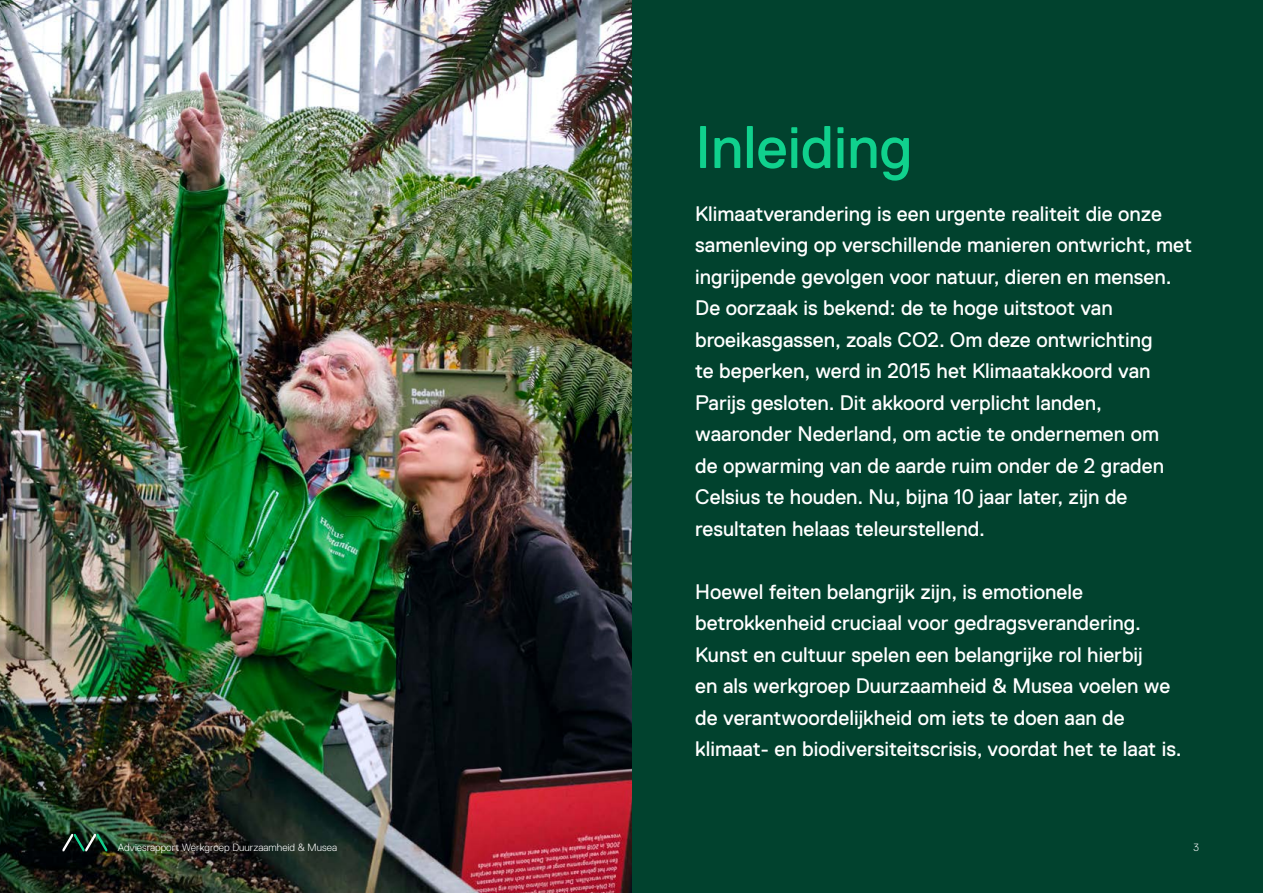
<style>
.page{position:relative;width:1263px;height:893px;background:#fff}
.page>*{position:absolute;margin:0;border:0;box-sizing:border-box;transform-origin:0 0}
.t1{font:60px "Replica Std";color:#10d18d}
.t2{font:21px/31.5px "Replica Std";color:#fff}
.t3{font:300 10.5px "Replica Std";color:#fff}
</style>
<div class="page">
<div style="left:631px;top:0;width:632px;height:893px;background:#01422e"></div>
<img style="left:0;top:0;width:631px;height:893px">
<svg style="left:63px;top:834px;width:44px;height:17px"></svg>
<h1 class="t1" style="left:695px;top:114px;width:219px">Inleiding</h1>
<p class="t2" style="left:695px;top:198px;width:498px">Klimaatverandering is een urgente realiteit die onze samenleving op verschillende manieren ontwricht, met ingrijpende gevolgen voor natuur, dieren en mensen.<br>De oorzaak is bekend: de te hoge uitstoot van broeikasgassen, zoals CO2. Om deze ontwrichting<br>te beperken, werd in 2015 het Klimaatakkoord van Parijs gesloten. Dit akkoord verplicht landen, waaronder Nederland, om actie te ondernemen om<br>de opwarming van de aarde ruim onder de 2 graden Celsius te houden. Nu, bijna 10 jaar later, zijn de resultaten helaas teleurstellend.</p>
<p class="t2" style="left:695px;top:576px;width:488px">Hoewel feiten belangrijk zijn, is emotionele betrokkenheid cruciaal voor gedragsverandering.<br>Kunst en cultuur spelen een belangrijke rol hierbij<br>en als werkgroep Duurzaamheid &amp; Musea voelen we de verantwoordelijkheid om iets te doen aan de klimaat- en biodiversiteitscrisis, voordat het te laat is.</p>
<p class="t3" style="left:118px;top:842px;width:221px">Adviesrapport Werkgroep Duurzaamheid &amp; Musea</p>
<p class="t3" style="left:1193px;top:842px;width:7px">3</p>
</div>
